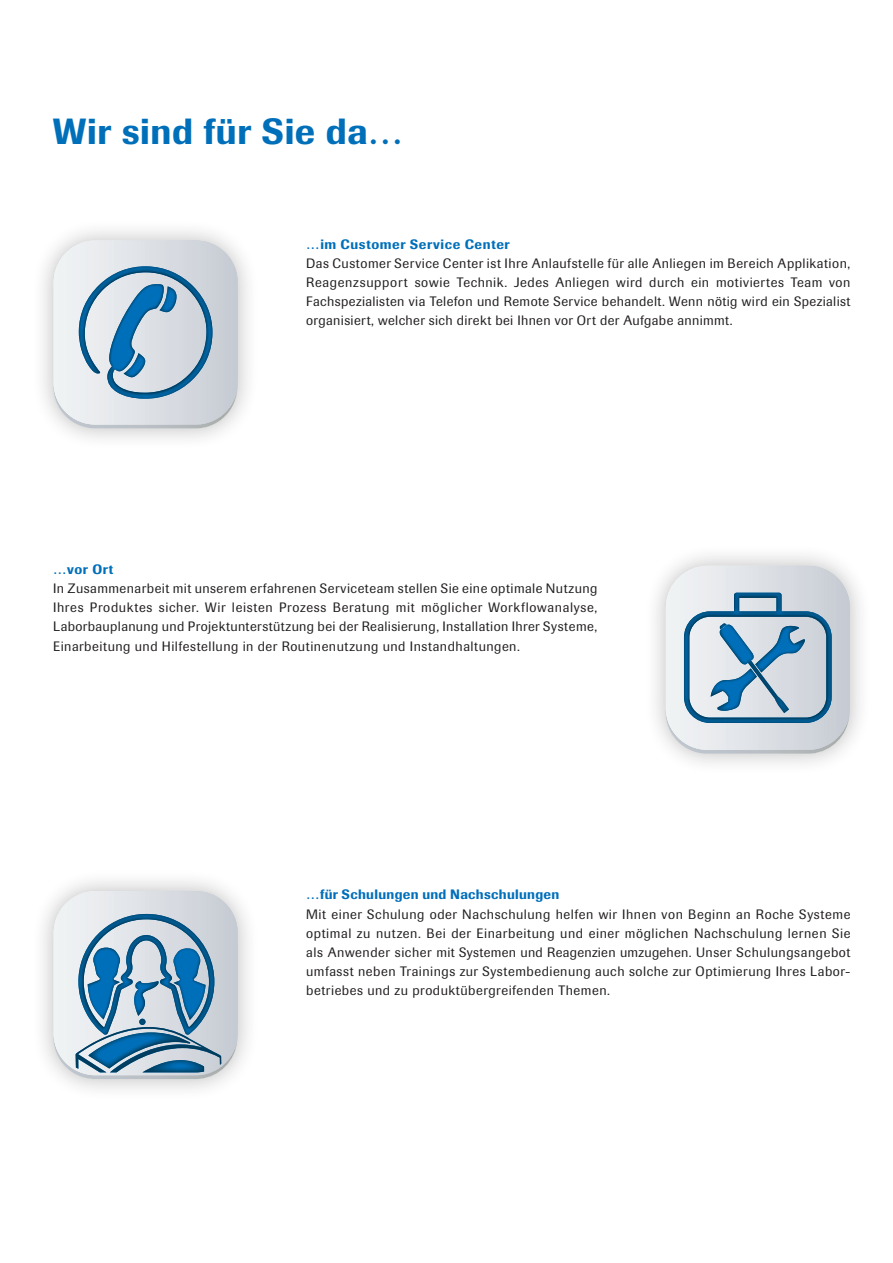
<style>
.page{position:relative;width:893px;height:1263px;background:#fff}
.page>*{position:absolute;margin:0;border:0;box-sizing:border-box;transform-origin:0 0}
.t1{font:500 36px "Imago";letter-spacing:.015em;color:#006fba}
.t2{font:13.5px/19.2px "Imago";letter-spacing:.035em;color:#231f20;text-align:justify}
.t3{font:500 13.5px "Imago";letter-spacing:.03em;color:#006fba}
</style>
<div class="page">
<div style="left:31px;top:218px;width:229px;height:232px;background:#231f20;opacity:.3"></div>
<svg style="left:53px;top:240px;width:185px;height:188px;background:#dbdfe3"></svg>
<img style="left:79px;top:266px;width:133px;height:133px">
<img style="left:124px;top:353px;width:21px;height:24px">
<img style="left:159px;top:286px;width:17px;height:26px">
<div style="left:643px;top:544px;width:229px;height:232px;background:#231f20;opacity:.3"></div>
<svg style="left:665px;top:566px;width:185px;height:188px;background:#b9cad6"></svg>
<div style="left:31px;top:869px;width:229px;height:232px;background:#231f20;opacity:.3"></div>
<svg style="left:53px;top:891px;width:185px;height:188px;background:#acc3d3"></svg>
<img style="left:76px;top:1027px;width:145px;height:45px">
<h1 class="t1" style="left:53px;top:110px;width:352px">Wir sind für Sie da…</h1>
<p class="t3" style="left:306px;top:236px;width:205px">…im Customer Service Center</p>
<p class="t2" style="left:306px;top:254px;width:546px">Das Customer Service Center ist Ihre Anlaufstelle für alle Anliegen im Bereich Applikation, Reagenzsupport sowie Technik. Jedes Anliegen wird durch ein motiviertes Team von Fachspezialisten via Telefon und Remote Service behandelt. Wenn nötig wird ein Spezialist organisiert, welcher sich direkt bei Ihnen vor Ort der Aufgabe annimmt.</p>
<p class="t3" style="left:53px;top:561px;width:62px">…vor Ort</p>
<p class="t2" style="left:53px;top:579px;width:546px">In Zusammenarbeit mit unserem erfahrenen Serviceteam stellen Sie eine optimale Nutzung Ihres Produktes sicher. Wir leisten Prozess Beratung mit möglicher Workflowanalyse, Laborbauplanung und Projektunterstützung bei der Realisierung, Installation Ihrer Systeme, Einarbeitung und Hilfestellung in der Routinenutzung und Instand haltungen.</p>
<p class="t3" style="left:306px;top:886px;width:255px">…für Schulungen und Nachschulungen</p>
<p class="t2" style="left:306px;top:904px;width:546px">Mit einer Schulung oder Nachschulung helfen wir Ihnen von Beginn an Roche Systeme optimal zu nutzen. Bei der Einarbeitung und einer möglichen Nachschulung lernen Sie als Anwender sicher mit Systemen und Reagenzien umzugehen. Unser Schulungsangebot umfasst neben Trainings zur Systembedienung auch solche zur Optimierung Ihres Labor&shy;betriebes und zu produktübergreifenden Themen.</p>
</div>
